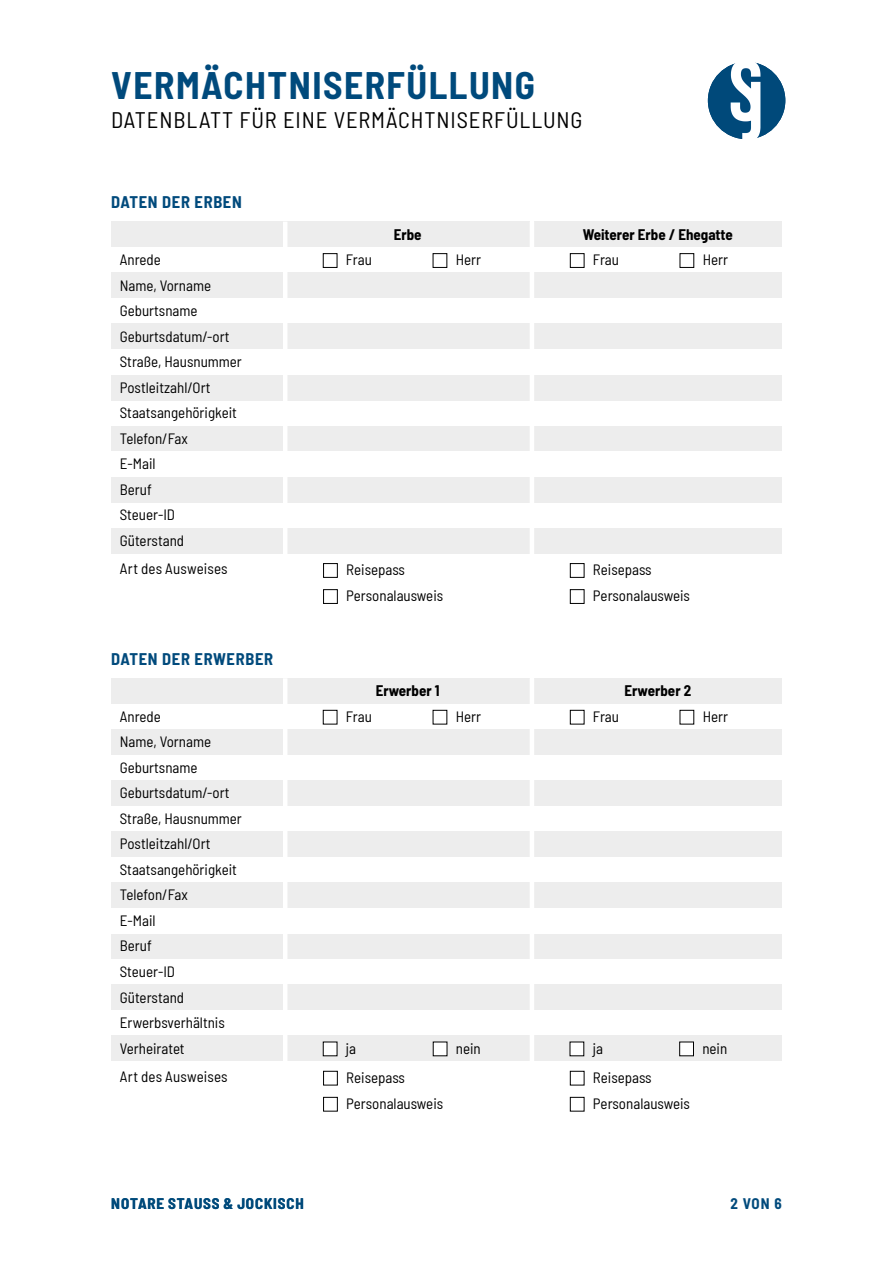
<style>
.page{position:relative;width:893px;height:1263px;background:#fff}
.page>*{position:absolute;margin:0;border:0;box-sizing:border-box;transform-origin:0 0}
.t1{font:700 semi-condensed 37.5px "Barlow";letter-spacing:.04em;color:#004a7c}
.t2{font:semi-condensed 22.5px "Barlow";letter-spacing:.04em;color:#000}
.t3{font:700 semi-condensed 16.5px "Barlow";letter-spacing:.04em;color:#004a7c}
.t4{font:semi-condensed 15px/25.5px "Barlow";color:#000}
.t5{font:700 semi-condensed 15px "Barlow";color:#000}
.t6{font:700 semi-condensed 15px "Barlow";letter-spacing:.06em;color:#004a7b}
.t7{font:700 semi-condensed 15px "Barlow";color:#004a7c}
</style>
<div class="page">
<div style="left:111px;top:477px;width:671px;height:25px;background:#ededed"></div>
<div style="left:111px;top:426px;width:671px;height:25px;background:#ededed"></div>
<div style="left:111px;top:273px;width:671px;height:25px;background:#ededed"></div>
<div style="left:286px;top:222px;width:244px;height:25px;background:#ededed"></div>
<div style="left:111px;top:222px;width:174px;height:25px;background:#ededed"></div>
<div style="left:534px;top:222px;width:248px;height:25px;background:#ededed"></div>
<div style="left:111px;top:324px;width:671px;height:25px;background:#ededed"></div>
<div style="left:111px;top:375px;width:671px;height:25px;background:#ededed"></div>
<div style="left:323px;top:253px;width:14px;height:15px;border:1px solid #000"></div>
<div style="left:570px;top:253px;width:14px;height:15px;border:1px solid #000"></div>
<div style="left:433px;top:253px;width:14px;height:15px;border:1px solid #000"></div>
<div style="left:680px;top:253px;width:14px;height:15px;border:1px solid #000"></div>
<div style="left:323px;top:563px;width:15px;height:15px;border:1px solid #000"></div>
<div style="left:570px;top:563px;width:14px;height:15px;border:1px solid #000"></div>
<div style="left:323px;top:589px;width:15px;height:15px;border:1px solid #000"></div>
<div style="left:570px;top:589px;width:14px;height:15px;border:1px solid #000"></div>
<div style="left:111px;top:528px;width:671px;height:25px;background:#ededed"></div>
<hr style="left:283px;top:222px;width:4px;height:391px;background:#fff">
<hr style="left:530px;top:222px;width:4px;height:391px;background:#fff">
<img style="left:708px;top:62px;width:77px;height:77px;border-radius:39px">
<div style="left:111px;top:933px;width:671px;height:26px;background:#ededed"></div>
<div style="left:111px;top:882px;width:671px;height:26px;background:#ededed"></div>
<div style="left:111px;top:729px;width:671px;height:26px;background:#ededed"></div>
<div style="left:286px;top:678px;width:244px;height:26px;background:#ededed"></div>
<div style="left:111px;top:678px;width:174px;height:26px;background:#ededed"></div>
<div style="left:534px;top:678px;width:248px;height:26px;background:#ededed"></div>
<div style="left:111px;top:780px;width:671px;height:26px;background:#ededed"></div>
<div style="left:111px;top:831px;width:671px;height:26px;background:#ededed"></div>
<div style="left:323px;top:710px;width:14px;height:14px;border:1px solid #000"></div>
<div style="left:570px;top:710px;width:14px;height:14px;border:1px solid #000"></div>
<div style="left:433px;top:710px;width:14px;height:14px;border:1px solid #000"></div>
<div style="left:680px;top:710px;width:14px;height:14px;border:1px solid #000"></div>
<div style="left:323px;top:1071px;width:15px;height:14px;border:1px solid #000"></div>
<div style="left:570px;top:1071px;width:14px;height:14px;border:1px solid #000"></div>
<div style="left:323px;top:1097px;width:15px;height:14px;border:1px solid #000"></div>
<div style="left:570px;top:1097px;width:14px;height:14px;border:1px solid #000"></div>
<div style="left:111px;top:984px;width:671px;height:26px;background:#ededed"></div>
<div style="left:111px;top:1035px;width:671px;height:26px;background:#ededed"></div>
<div style="left:323px;top:1042px;width:14px;height:14px;background:#fff"></div>
<div style="left:570px;top:1042px;width:14px;height:14px;background:#fff"></div>
<div style="left:433px;top:1042px;width:14px;height:14px;background:#fff"></div>
<div style="left:680px;top:1042px;width:13px;height:14px;background:#fff"></div>
<div style="left:679px;top:1041px;width:15px;height:15px;border:1px solid #000"></div>
<hr style="left:283px;top:678px;width:4px;height:443px;background:#fff">
<hr style="left:530px;top:678px;width:4px;height:443px;background:#fff">
<h1 class="t1" style="left:111px;top:59px;width:425px">VERMÄCHTNISERFÜLLUNG</h1>
<h2 class="t2" style="left:111px;top:103px;width:473px">DATENBLATT FÜR EINE VERMÄCHTNISERFÜLLUNG</h2>
<p class="t3" style="left:111px;top:190px;width:132px">DATEN DER ERBEN</p>
<p class="t4" style="left:120px;top:246px;width:43px">Anrede</p>
<p class="t4" style="left:120px;top:271px;width:93px">Name, Vorname</p>
<p class="t4" style="left:120px;top:297px;width:79px">Geburtsname</p>
<p class="t4" style="left:120px;top:322px;width:111px">Geburtsdatum/-ort</p>
<p class="t4" style="left:120px;top:348px;width:124px">Straße, Hausnummer</p>
<p class="t4" style="left:120px;top:373px;width:92px">Postleitzahl/Ort</p>
<p class="t4" style="left:120px;top:399px;width:119px">Staatsangehörigkeit<br>Telefon/Fax<br>E-Mail</p>
<p class="t4" style="left:120px;top:475px;width:34px">Beruf</p>
<p class="t4" style="left:120px;top:501px;width:57px">Steuer-ID</p>
<p class="t4" style="left:120px;top:527px;width:66px">Güterstand</p>
<p class="t5" style="left:394px;top:223px;width:29px">Erbe</p>
<p class="t5" style="left:583px;top:223px;width:152px">Weiterer Erbe / Ehegatte</p>
<p class="t4" style="left:346px;top:246px;width:28px">Frau</p>
<p class="t4" style="left:456px;top:246px;width:27px">Herr</p>
<p class="t4" style="left:593px;top:246px;width:28px">Frau</p>
<p class="t4" style="left:703px;top:246px;width:27px">Herr</p>
<p class="t4" style="left:120px;top:555px;width:109px">Art des Ausweises</p>
<p class="t4" style="left:346px;top:556px;width:60px">Reisepass</p>
<p class="t4" style="left:593px;top:556px;width:60px">Reisepass</p>
<p class="t4" style="left:346px;top:582px;width:99px">Personalausweis</p>
<p class="t4" style="left:593px;top:582px;width:99px">Personalausweis</p>
<p class="t3" style="left:111px;top:647px;width:163px">DATEN DER ERWERBER</p>
<p class="t4" style="left:120px;top:703px;width:43px">Anrede</p>
<p class="t4" style="left:120px;top:728px;width:93px">Name, Vorname</p>
<p class="t4" style="left:120px;top:754px;width:79px">Geburtsname</p>
<p class="t4" style="left:120px;top:779px;width:111px">Geburtsdatum/-ort</p>
<p class="t4" style="left:120px;top:805px;width:124px">Straße, Hausnummer</p>
<p class="t4" style="left:120px;top:830px;width:92px">Postleitzahl/Ort</p>
<p class="t4" style="left:120px;top:856px;width:119px">Staatsangehörigkeit<br>Telefon/Fax<br>E-Mail</p>
<p class="t4" style="left:120px;top:932px;width:34px">Beruf</p>
<p class="t4" style="left:120px;top:958px;width:57px">Steuer-ID</p>
<p class="t4" style="left:120px;top:983px;width:66px">Güterstand</p>
<p class="t4" style="left:120px;top:1009px;width:107px">Erwerbsverhältnis<br>Verheiratet</p>
<p class="t5" style="left:376px;top:680px;width:65px">Erwerber 1</p>
<p class="t5" style="left:624px;top:680px;width:68px">Erwerber 2</p>
<p class="t4" style="left:346px;top:703px;width:28px">Frau</p>
<p class="t4" style="left:456px;top:703px;width:27px">Herr</p>
<p class="t4" style="left:593px;top:703px;width:28px">Frau</p>
<p class="t4" style="left:703px;top:703px;width:27px">Herr</p>
<p class="t4" style="left:346px;top:1034px;width:12px">ja</p>
<p class="t4" style="left:456px;top:1034px;width:26px">nein</p>
<p class="t4" style="left:593px;top:1034px;width:12px">ja</p>
<p class="t4" style="left:702px;top:1034px;width:26px">nein</p>
<p class="t4" style="left:120px;top:1063px;width:109px">Art des Ausweises</p>
<p class="t4" style="left:346px;top:1063px;width:60px">Reisepass</p>
<p class="t4" style="left:593px;top:1063px;width:60px">Reisepass</p>
<p class="t4" style="left:346px;top:1089px;width:99px">Personalausweis</p>
<p class="t4" style="left:593px;top:1089px;width:99px">Personalausweis</p>
<p class="t6" style="left:111px;top:1193px;width:194px">NOTARE STAUSS &amp; JOCKISCH</p>
<p class="t7" style="left:730px;top:1193px;width:53px">2 VON 6</p>
</div>
